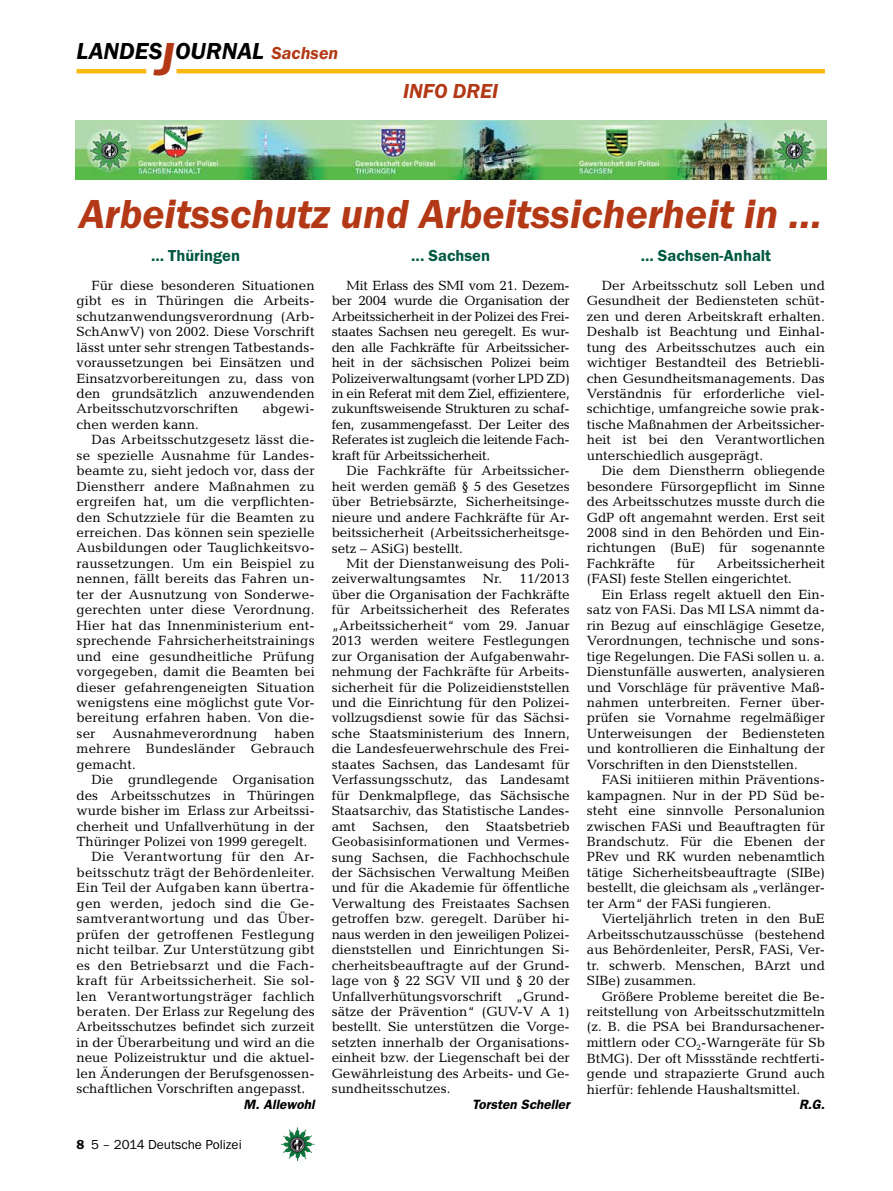
<style>
.page{position:relative;width:893px;height:1191px;background:#fff}
.page>*{position:absolute;margin:0;border:0;box-sizing:border-box;transform-origin:0 0}
.t1{font:italic 600 42px "Franklin Gothic Itc T";color:#b33916}
.t2{font:italic 600 24px "Franklin Gothic Itc T";color:#000}
.t3{font:italic 600 21px "Franklin Gothic Itc T";color:#b33916}
.t4{font:600 16.5px "Franklin Gothic Itc T";color:#005941}
.t5{font:13.5px/15.5px "Candida";color:#000;text-align:justify}
.t6{font:13.5px "Candida";letter-spacing:.02em;color:#000}
.t7{font:italic 600 13.5px "Franklin Gothic";color:#000}
.t8{font:13.5px "Franklin Gothic Itc T";color:#000}
.s1{font-size:48px;color:#b33916}
.s2{font-size:18px;color:#b33916}
.s3{font-weight:600}
</style>
<div class="page">
<hr style="left:77px;top:69px;width:69px;height:4px;background:#fdb913">
<hr style="left:176px;top:69px;width:649px;height:4px;background:#fdb913">
<img style="left:281px;top:1128px;width:16px;height:24px">
<img style="left:75px;top:120px;width:751px;height:60px">
<h2 class="t2" style="left:77px;top:37px;width:263px">LANDES<span class="s1">J</span>OURNAL <span class="s2">Sachsen</span></h2>
<h3 class="t3" style="left:403px;top:79px;width:75px">INFO Drei</h3>
<h1 class="t1" style="left:79px;top:190px;width:745px">Arbeitsschutz und Arbeitssicherheit in …</h1>
<p class="t4" style="left:151px;top:246px;width:90px">… Thüringen</p>
<p class="t5" style="left:77px;top:277px;width:240px;text-indent:15px">Für diese besonderen Situationen gibt es in Thüringen die Arbeits&shy;schutzanwendungsverordnung (Arb-SchAnwV) von 2002. Diese Vorschrift lässt unter sehr strengen Tatbestands&shy;voraussetzungen bei Einsätzen und Einsatzvorbereitungen zu, dass von den grundsätzlich anzuwendenden Arbeitsschutzvorschriften</p>
<p class="t4" style="left:641px;top:246px;width:132px">… Sachsen-Anhalt</p>
<p class="t5" style="left:587px;top:277px;width:240px;text-indent:15px">Der Arbeitsschutz soll Leben und Gesundheit der Bediensteten schüt&shy;zen und deren Arbeitskraft erhalten.<br>Deshalb ist Beachtung und Einhal&shy;tung des Arbeitsschutzes auch ein wichtiger Bestandteil des Betriebli&shy;chen Gesundheitsmanagements. Das Verständnis für erforderliche viel&shy;schichtige, umfangreiche sowie prak&shy;tische Maßnahmen der Arbeitssicher&shy;heit ist bei den Verantwortlichen unterschiedlich ausgeprägt.</p>
<p class="t5" style="left:587px;top:463px;width:240px;text-indent:15px">Die dem Dienstherrn obliegende besondere Fürsorgepflicht im Sinne des Arbeitsschutzes musste durch die GdP oft angemahnt werden. Erst seit 2008 sind in den Behörden und Ein&shy;richtungen (BuE) für sogenannte Fachkräfte</p>
<p class="t4" style="left:411px;top:246px;width:80px">... Sachsen</p>
<p class="t5" style="left:332px;top:277px;width:240px;text-indent:15px">Mit Erlass des SMI vom 21. Dezem&shy;ber 2004 wurde die Organisation der Arbeitssicherheit in der Polizei des Frei&shy;staates Sachsen neu geregelt. Es wur&shy;den alle Fachkräfte für Arbeitssicher&shy;heit in der sächsischen Polizei beim Polizeiverwaltungsamt (vorher LPD ZD) in ein Referat mit dem Ziel, effizientere, zukunftsweisende Strukturen zu schaf&shy;fen, zusammengefasst. Der Leiter des Referates ist zugleich die leitende Fach&shy;kraft für Arbeitssicherheit.</p>
<p class="t5" style="left:332px;top:463px;width:240px;text-indent:15px">Die Fachkräfte für Arbeitssicher&shy;heit werden gemäß § 5 des Gesetzes über Betriebsärzte, Sicherheitsinge&shy;nieure und andere Fachkräfte für Ar&shy;beitssicherheit (Arbeitssicherheitsge&shy;setz – ASiG) bestellt.</p>
<p class="t5" style="left:332px;top:556px;width:240px;text-indent:15px">Mit der Dienstanweisung des Poli&shy;zeiverwaltungsamtes</p>
<p class="t5" style="left:263px;top:401px;width:54px">abgewi-</p>
<p class="t5" style="left:77px;top:416px;width:124px">chen werden kann.</p>
<p class="t5" style="left:91px;top:432px;width:225px">Das Arbeitsschutzgesetz lässt die-</p>
<p class="t5" style="left:77px;top:447px;width:240px">se spezielle Ausnahme für Landes-</p>
<p class="t5" style="left:77px;top:463px;width:240px">beamte zu, sieht jedoch vor, dass der</p>
<p class="t5" style="left:77px;top:478px;width:240px">Dienstherr andere Maßnahmen zu</p>
<p class="t5" style="left:77px;top:494px;width:240px">ergreifen hat, um die verpflichten-</p>
<p class="t5" style="left:77px;top:509px;width:240px">den Schutzziele für die Beamten zu</p>
<p class="t5" style="left:77px;top:525px;width:240px">erreichen. Das können sein spezielle</p>
<p class="t5" style="left:77px;top:540px;width:240px">Ausbildungen oder Tauglichkeitsvo-</p>
<p class="t5" style="left:77px;top:555px;width:240px">raussetzungen. Um ein Beispiel zu</p>
<p class="t5" style="left:77px;top:571px;width:240px">nennen, fällt bereits das Fahren un-</p>
<p class="t5" style="left:77px;top:586px;width:240px">ter der Ausnutzung von Sonderwe-</p>
<p class="t5" style="left:77px;top:602px;width:240px">gerechten unter diese Verordnung.</p>
<p class="t5" style="left:77px;top:617px;width:240px">Hier hat das Innenministerium ent-</p>
<p class="t5" style="left:77px;top:633px;width:240px">sprechende Fahrsicherheitstrainings</p>
<p class="t5" style="left:77px;top:648px;width:240px">und eine gesundheitliche Prüfung</p>
<p class="t5" style="left:77px;top:664px;width:240px">vorgegeben, damit die Beamten bei</p>
<p class="t5" style="left:77px;top:679px;width:240px">dieser gefahrengeneigten Situation</p>
<p class="t5" style="left:77px;top:694px;width:240px">wenigstens eine möglichst gute Vor-</p>
<p class="t5" style="left:77px;top:710px;width:240px">bereitung erfahren haben. Von die-</p>
<p class="t5" style="left:77px;top:725px;width:21px">ser</p>
<p class="t5" style="left:113px;top:725px;width:146px">Ausnahmeverordnung</p>
<p class="t5" style="left:587px;top:555px;width:240px;text-indent:130px">Arbeitssicherheit (FASI) feste Stellen eingerichtet.</p>
<p class="t5" style="left:587px;top:586px;width:240px;text-indent:15px">Ein Erlass regelt aktuell den Ein&shy;satz von FASi. Das MI LSA nimmt da&shy;rin Bezug auf einschlägige Gesetze, Verordnungen, technische und sons&shy;tige Regelungen. Die FASi sollen u. a.<br>Dienstunfälle auswerten, analysieren und Vorschläge für präventive Maß&shy;nahmen unterbreiten. Ferner über&shy;prüfen sie Vornahme regelmäßiger Unterweisungen der Bediensteten und kontrollieren die Einhaltung der Vorschriften in den Dienststellen.</p>
<p class="t5" style="left:587px;top:772px;width:240px;text-indent:15px">FASi initiieren mithin Präventions&shy;kampagnen. Nur in der PD Süd be&shy;steht eine sinnvolle Personalunion zwischen FASi und Beauftragten für Brandschutz. Für die Ebenen der PRev und RK wurden nebenamtlich tätige Sicherheitsbeauftragte (SIBe) bestellt, die gleichsam als „verlänger&shy;ter Arm“ der FASi fungieren.</p>
<p class="t5" style="left:587px;top:911px;width:240px;text-indent:15px">Vierteljährlich treten in den BuE Arbeitsschutzausschüsse (bestehend aus Behördenleiter, PersR, FASi, Ver&shy;tr. schwerb. Menschen, BArzt und SIBe) zusammen.</p>
<p class="t5" style="left:587px;top:988px;width:240px;text-indent:15px">Größere Probleme bereitet die Be&shy;reitstellung von Arbeitsschutzmitteln (z. B. die PSA bei Brandursachener&shy;mittlern oder CO<sub>2</sub>-Warngeräte für Sb BtMG). Der oft Missstände rechtferti&shy;gende und strapazierte Grund auch hierfür: fehlende Haushaltsmittel.</p>
<p class="t7" style="left:799px;top:1096px;width:27px">R.G.</p>
<p class="t5" style="left:677px;top:555px;width:20px">für</p>
<p class="t5" style="left:332px;top:571px;width:240px;text-indent:151px">Nr. 11/2013 über die Organisation der Fachkräfte für Arbeitssicherheit des Referates „Arbeitssicherheit“ vom 29. Januar 2013 werden weitere Festlegungen zur Organisation der Aufgabenwahr&shy;nehmung der Fachkräfte für Arbeits&shy;sicherheit für die Polizeidienststellen und die Einrichtung für den Polizei&shy;vollzugsdienst sowie für das Sächsi&shy;sche Staatsministerium des Innern, die Landesfeuerwehrschule des Frei&shy;staates Sachsen, das Landesamt für Verfassungsschutz, das Landesamt für Denkmalpflege, das Sächsische Staatsarchiv, das Statistische Landes&shy;amt Sachsen, den Staatsbetrieb Geobasisinformationen und Vermes&shy;sung Sachsen, die Fachhochschule der Sächsischen Verwaltung Meißen und für die Akademie für öffentliche Verwaltung des Freistaates Sachsen getroffen bzw. geregelt. Darüber hi&shy;naus werden in den jeweiligen Polizei&shy;dienststellen und Einrichtungen Si&shy;cherheitsbeauftragte auf der Grund&shy;lage von § 22 SGV VII und § 20 der Unfallverhütungsvorschrift „Grund&shy;sätze der Prävention“ (GUV-V A 1) bestellt. Sie unterstützen die Vorge&shy;setzten innerhalb der Organisations&shy;einheit bzw. der Liegenschaft bei der Gewährleistung des Arbeits- und Ge&shy;sundheitsschutzes.</p>
<p class="t7" style="left:472px;top:1096px;width:99px">Torsten Scheller</p>
<p class="t5" style="left:77px;top:725px;width:240px;text-indent:198px">haben mehrere Bundesländer Gebrauch gemacht.</p>
<p class="t5" style="left:91px;top:772px;width:225px">Die grundlegende Organisation</p>
<p class="t5" style="left:77px;top:787px;width:240px">des Arbeitsschutzes in Thüringen</p>
<p class="t5" style="left:77px;top:803px;width:240px">wurde bisher im Erlass zur Arbeitssi-</p>
<p class="t5" style="left:77px;top:818px;width:240px">cherheit und Unfallverhütung in der</p>
<p class="t5" style="left:77px;top:833px;width:232px">Thüringer Polizei von 1999 geregelt.</p>
<p class="t6" style="left:91px;top:849px;width:225px">Die Verantwortung für den Ar-</p>
<p class="t6" style="left:77px;top:864px;width:240px">beitsschutz trägt der Behördenleiter.</p>
<p class="t6" style="left:77px;top:880px;width:240px">Ein Teil der Aufgaben kann übertra-</p>
<p class="t6" style="left:77px;top:895px;width:240px">gen werden, jedoch sind die Ge-</p>
<p class="t6" style="left:77px;top:911px;width:240px">samtverantwortung und das Über-</p>
<p class="t6" style="left:77px;top:926px;width:240px">prüfen der getroffenen Festlegung</p>
<p class="t6" style="left:77px;top:942px;width:240px">nicht teilbar. Zur Unterstützung gibt</p>
<p class="t6" style="left:77px;top:957px;width:240px">es den Betriebsarzt und die Fach-</p>
<p class="t6" style="left:77px;top:972px;width:240px">kraft für Arbeitssicherheit. Sie sol-</p>
<p class="t6" style="left:77px;top:988px;width:240px">len Verantwortungsträger fachlich</p>
<p class="t5" style="left:77px;top:1003px;width:240px">beraten. Der Erlass zur Regelung des</p>
<p class="t5" style="left:77px;top:1019px;width:240px">Arbeitsschutzes befindet sich zurzeit</p>
<p class="t5" style="left:77px;top:1034px;width:240px">in der Überarbeitung und wird an die</p>
<p class="t5" style="left:77px;top:1050px;width:240px">neue Polizeistruktur und die aktuel-</p>
<p class="t5" style="left:77px;top:1065px;width:240px">len Änderungen der Berufsgenossen-</p>
<p class="t5" style="left:77px;top:1081px;width:230px">schaftlichen Vorschriften angepasst.</p>
<p class="t7" style="left:244px;top:1096px;width:73px">M. Allewohl</p>
<p class="t8" style="left:77px;top:1136px;width:167px"><span class="s3">8</span> 5 – 2014 Deutsche Polizei</p>
</div>
